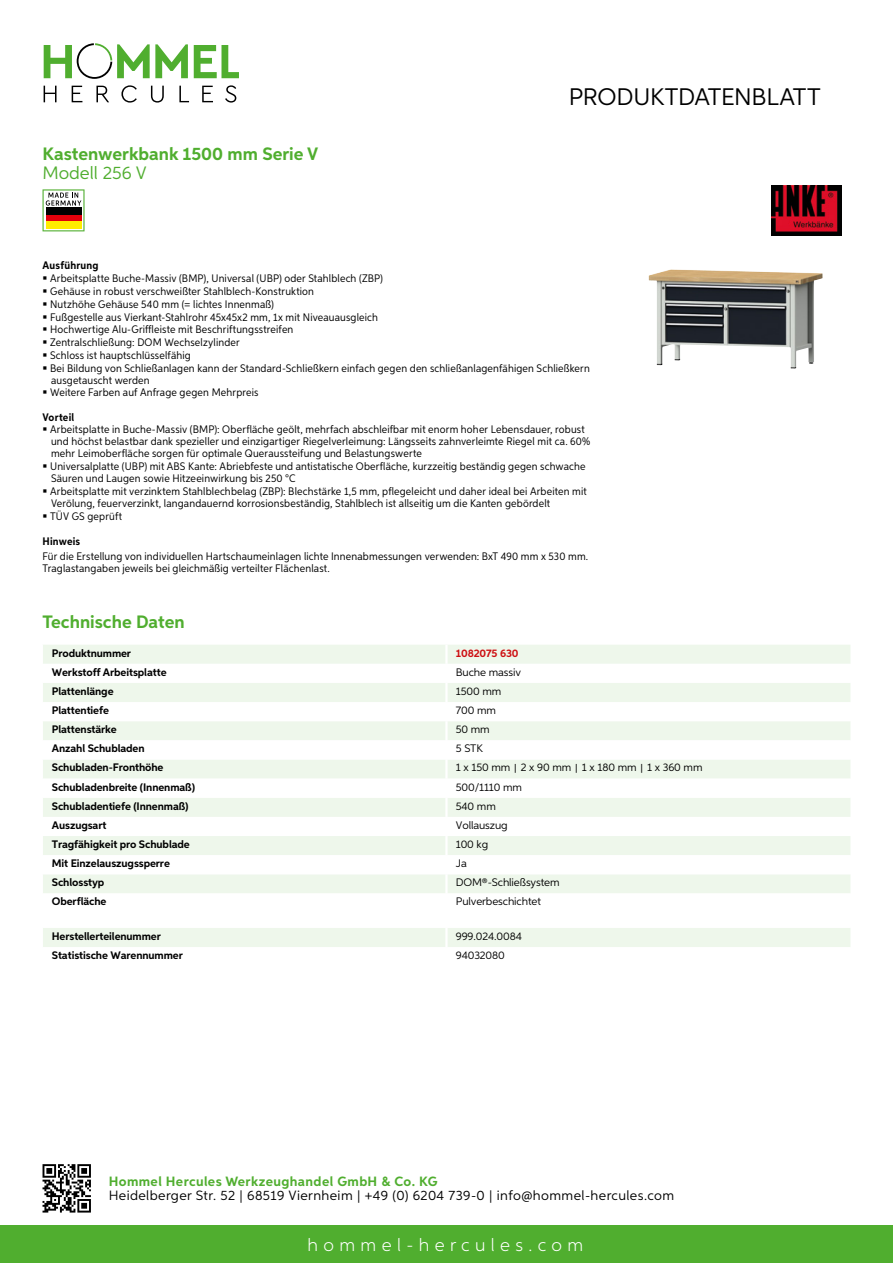
<style>
.page{position:relative;width:893px;height:1263px;background:#fff}
.page>*{position:absolute;margin:0;border:0;box-sizing:border-box;transform-origin:0 0}
.t1{font:24px "Aspira";letter-spacing:-.01em;color:#000}
.t2{font:700 18px "Aspira";color:#50ae2f}
.t3{font:300 18px "Aspira";letter-spacing:.3em;color:#fff}
.t4{font:18px "Aspira";color:#50ae2f}
.t5{font:13.5px "Aspira";letter-spacing:.03em;color:#000}
.t6{font:700 13.5px "Aspira";letter-spacing:.03em;color:#50ae2f}
.t7{font:10.95px/12.8px "Aspira Nar";letter-spacing:.015em;color:#000}
.t8{font:700 10.95px "Aspira";letter-spacing:-.01em;color:#000}
.t9{font:10.95px "Aspira";letter-spacing:-.01em;color:#000}
.t10{font:700 10.95px "Aspira Nar";letter-spacing:.02em;color:#000}
.t11{font:700 10.95px "Aspira";letter-spacing:-.01em;color:#cd1013}
.s1{font-family:"Wuerth Global";font-size:10.5px}
</style>
<div class="page">
<div style="left:0;top:1226px;width:893px;height:37px;background:#50ae2f"></div>
<svg style="left:43px;top:1164px;width:48px;height:48px"></svg>
<svg style="left:194px;top:45px;width:45px;height:33px"></svg>
<svg style="left:44px;top:43px;width:144px;height:36px"></svg>
<svg style="left:44px;top:86px;width:13px;height:16px"></svg>
<svg style="left:72px;top:86px;width:10px;height:16px"></svg>
<svg style="left:96px;top:86px;width:13px;height:16px"></svg>
<svg style="left:121px;top:85px;width:16px;height:18px"></svg>
<svg style="left:151px;top:86px;width:13px;height:17px"></svg>
<svg style="left:179px;top:86px;width:10px;height:16px"></svg>
<svg style="left:202px;top:86px;width:11px;height:16px"></svg>
<svg style="left:225px;top:85px;width:11px;height:18px"></svg>
<div style="left:43px;top:645px;width:807px;height:19px;background:#eef7eb"></div>
<svg style="left:43px;top:683px;width:807px;height:210px;fill:#eef7eb"></svg>
<hr style="left:445px;top:645px;width:3px;height:19px;background:#fff">
<hr style="left:445px;top:683px;width:3px;height:19px;background:#fff">
<hr style="left:445px;top:702px;width:3px;height:19px;background:#fff">
<hr style="left:445px;top:721px;width:3px;height:19px;background:#fff">
<hr style="left:445px;top:740px;width:3px;height:19px;background:#fff">
<hr style="left:445px;top:759px;width:3px;height:20px;background:#fff">
<hr style="left:445px;top:779px;width:3px;height:19px;background:#fff">
<hr style="left:445px;top:798px;width:3px;height:19px;background:#fff">
<hr style="left:445px;top:817px;width:3px;height:19px;background:#fff">
<hr style="left:445px;top:836px;width:3px;height:19px;background:#fff">
<hr style="left:445px;top:855px;width:3px;height:19px;background:#fff">
<hr style="left:445px;top:874px;width:3px;height:19px;background:#fff">
<div style="left:43px;top:928px;width:807px;height:19px;background:#eef7eb"></div>
<svg style="left:43px;top:189px;width:42px;height:42px"></svg>
<div style="left:46px;top:214px;width:35px;height:7px;background:#e3000b"></div>
<div style="left:46px;top:208px;width:35px;height:7px;background:#000"></div>
<div style="left:46px;top:221px;width:35px;height:7px;background:#ffed00"></div>
<img style="left:649px;top:270px;width:141px;height:96px">
<img style="left:772px;top:185px;width:70px;height:50px">
<h2 class="t2" style="left:43px;top:142px;width:277px">Kastenwerkbank 1500 mm Serie V</h2>
<h2 class="t4" style="left:43px;top:162px;width:106px">Modell 256 V</h2>
<h1 class="t1" style="left:569px;top:82px;width:253px">Produktdatenblatt</h1>
<p class="t10" style="left:43px;top:259px;width:58px">Ausführung</p>
<p class="t7" style="left:50px;top:272px;width:541px">Arbeitsplatte Buche-Massiv (BMP), Universal (UBP) oder Stahlblech (ZBP)<br>Gehäuse in robust verschweißter Stahlblech-Konstruktion<br>Nutzhöhe Gehäuse 540 mm (= lichtes Innenmaß)<br>Fußgestelle aus Vierkant-Stahlrohr 45x45x2 mm, 1x mit Niveauausgleich<br>Hochwertige Alu-Griffleiste mit Beschriftungsstreifen<br>Zentralschließung: DOM Wechselzylinder<br>Schloss ist hauptschlüsselfähig<br>Bei Bildung von Schließanlagen kann der Standard-Schließkern einfach gegen den schließanlagenfähigen Schließkern ausgetauscht werden<br>Weitere Farben auf Anfrage gegen Mehrpreis</p>
<p class="t10" style="left:43px;top:410px;width:33px">Vorteil</p>
<p class="t7" style="left:50px;top:423px;width:542px;line-height:12.3px">Arbeitsplatte in Buche-Massiv (BMP): Oberfläche geölt, mehrfach abschleifbar mit enorm hoher Lebensdauer, robust und höchst belastbar dank spezieller und einzigartiger Riegelverleimung: Längsseits zahnverleimte Riegel mit ca. 60% mehr Leimoberfläche sorgen für optimale Queraussteifung und Belastungswerte<br>Universalplatte (UBP) mit ABS Kante: Abriebfeste und antistatische Oberfläche, kurzzeitig beständig gegen schwache Säuren und Laugen sowie Hitzeeinwirkung bis 250 °C<br>Arbeitsplatte mit verzinktem Stahlblechbelag (ZBP): Blechstärke 1,5 mm, pflegeleicht und daher ideal bei Arbeiten mit Verölung, feuerverzinkt, langandauernd korrosionsbeständig, Stahlblech ist allseitig um die Kanten gebördelt<br>TÜV GS geprüft</p>
<p class="t10" style="left:43px;top:534px;width:39px">Hinweis</p>
<p class="t7" style="left:43px;top:550px;width:547px;line-height:12px">Für die Erstellung von individuellen Hartschaumeinlagen lichte Innenabmessungen verwenden: BxT 490 mm x 530 mm.<br>Traglastangaben jeweils bei gleichmäßig verteilter Flächenlast.</p>
<h2 class="t2" style="left:43px;top:610px;width:144px">Technische Daten</h2>
<p class="t8" style="left:52px;top:646px;width:81px">Produktnummer</p>
<p class="t11" style="left:456px;top:646px;width:64px">1082075 630</p>
<p class="t8" style="left:52px;top:665px;width:116px">Werkstoff Arbeitsplatte</p>
<p class="t9" style="left:456px;top:665px;width:67px">Buche massiv</p>
<p class="t8" style="left:52px;top:684px;width:63px">Plattenlänge</p>
<p class="t9" style="left:456px;top:684px;width:47px">1500 mm</p>
<p class="t8" style="left:52px;top:703px;width:59px">Plattentiefe</p>
<p class="t9" style="left:456px;top:703px;width:42px">700 mm</p>
<p class="t8" style="left:52px;top:723px;width:67px">Plattenstärke</p>
<p class="t9" style="left:456px;top:723px;width:35px">50 mm</p>
<p class="t8" style="left:52px;top:742px;width:94px">Anzahl Schubladen</p>
<p class="t9" style="left:456px;top:742px;width:22px">5 STK</p>
<p class="t8" style="left:52px;top:761px;width:113px">Schubladen-Fronthöhe</p>
<p class="t9" style="left:456px;top:761px;width:248px">1 x 150 mm <span class="s1">|</span> 2 x 90 mm <span class="s1">|</span> 1 x 180 mm <span class="s1">|</span> 1 x 360 mm</p>
<p class="t8" style="left:52px;top:780px;width:145px">Schubladenbreite (Innenmaß)</p>
<p class="t9" style="left:456px;top:780px;width:68px">500/1110 mm</p>
<p class="t8" style="left:52px;top:799px;width:138px">Schubladentiefe (Innenmaß)</p>
<p class="t9" style="left:456px;top:799px;width:42px">540 mm</p>
<p class="t8" style="left:52px;top:818px;width:56px">Auszugsart</p>
<p class="t9" style="left:456px;top:818px;width:53px">Vollauszug</p>
<p class="t8" style="left:52px;top:837px;width:139px">Tragfähigkeit pro Schublade</p>
<p class="t9" style="left:456px;top:837px;width:34px">100 kg</p>
<p class="t8" style="left:52px;top:856px;width:120px">Mit Einzelauszugssperre</p>
<p class="t9" style="left:456px;top:857px;width:13px">Ja</p>
<p class="t8" style="left:52px;top:876px;width:54px">Schlosstyp</p>
<p class="t9" style="left:456px;top:876px;width:105px">DOM®-Schließsystem</p>
<p class="t8" style="left:52px;top:895px;width:56px">Oberfläche</p>
<p class="t9" style="left:456px;top:895px;width:87px">Pulverbeschichtet</p>
<p class="t8" style="left:52px;top:929px;width:111px">Herstellerteilenummer</p>
<p class="t9" style="left:456px;top:929px;width:68px">999.024.0084</p>
<p class="t8" style="left:52px;top:948px;width:132px">Statistische Warennummer</p>
<p class="t9" style="left:456px;top:948px;width:51px">94032080</p>
<p class="t6" style="left:109px;top:1172px;width:330px">Hommel Hercules Werkzeughandel GmbH &amp; Co. KG</p>
<p class="t5" style="left:109px;top:1187px;width:567px">Heidelberger Str. 52 | 68519 Viernheim | +49 (0) 6204 739-0 | info@hommel-hercules.com</p>
<h2 class="t3" style="left:307px;top:1234px;width:277px">hommel-hercules.com</h2>
</div>
